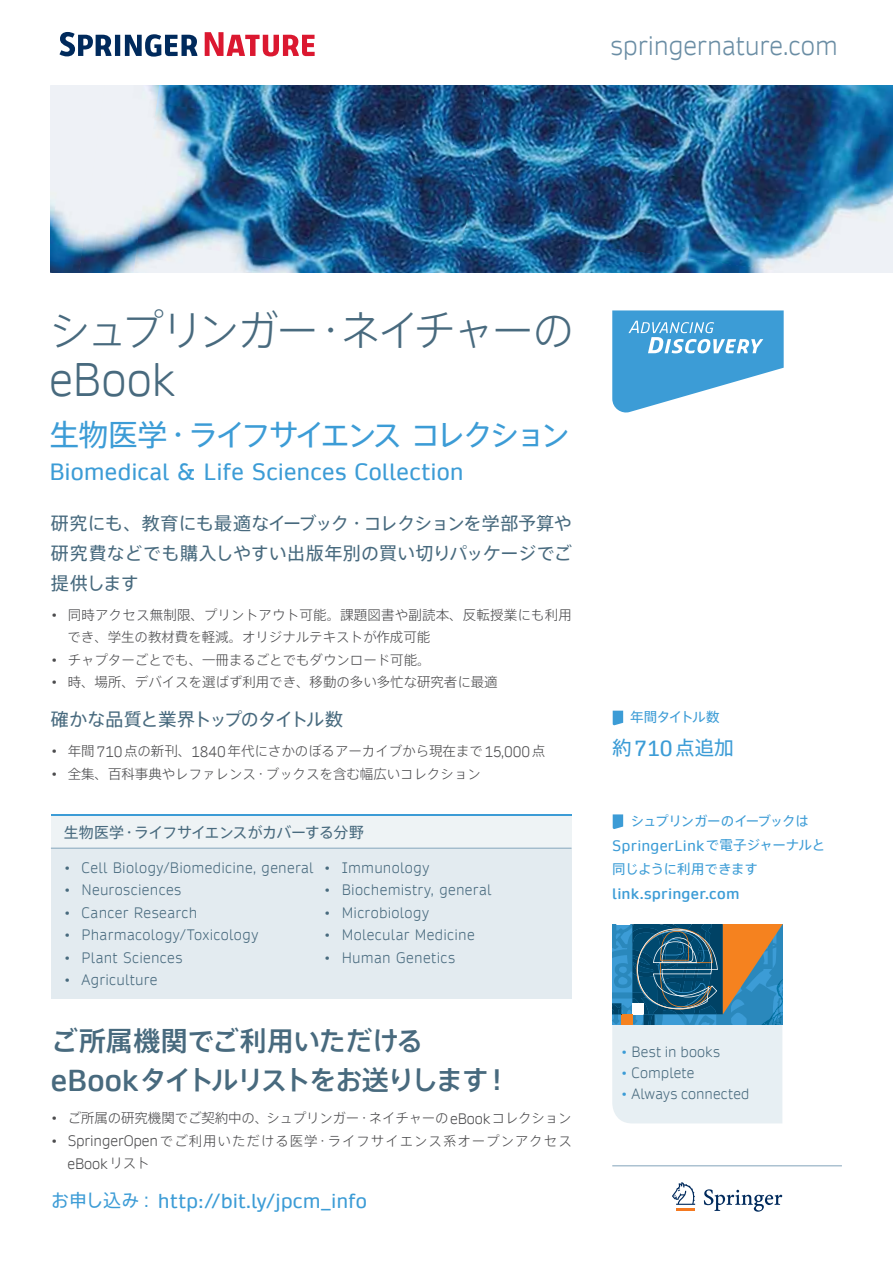
<style>
.page{position:relative;width:893px;height:1263px;background:#fff}
.page>*{position:absolute;margin:0;border:0;box-sizing:border-box;transform-origin:0 0}
.t1{font:300 45px "Daytona Pro";letter-spacing:-.005em;color:#486a7e}
.t2{font:42px "Axis Basic Pro N L 90 msp RKSJ H";letter-spacing:-.08em;color:#486a7e}
.t3{font:30px "Axis Basic Pro N R 90 msp RKSJ H";letter-spacing:-.115em;color:#3c9cd6}
.t4{font:27px/39px "Axis Basic Pro N M 90 msp RKSJ H";letter-spacing:-.045em;color:#486a7e}
.t5{font:300 25.5px "Daytona Pro";letter-spacing:-.005em;color:#6a8da4}
.t6{font:22.5px "Daytona Pro";letter-spacing:.01em;color:#3c9cd6}
.t7{font:19.5px "Axis Basic Pro N R 90 msp RKSJ H";color:#3c9cd6}
.t8{font:19.2px "Daytona Pro";letter-spacing:.01em;color:#3c9cd6}
.t9{font:18px/30px "Axis Basic Pro N R 90 msp RKSJ H";letter-spacing:-.01em;color:#486a7e;text-align:justify}
.t10{font:18px "Axis Basic Pro N R 90 msp RKSJ H";letter-spacing:-.04em;color:#486a7e}
.t11{font:15px "Axis Basic Pro N R 90 msp RKSJ H";letter-spacing:-.035em;color:#486a7e}
.t12{font:300 14.4px "Daytona Pro";letter-spacing:.02em;color:#486a7e}
.t13{font:14.4px "Daytona Pro";letter-spacing:.015em;color:#3c9cd6}
.t14{font:600 14.4px "Daytona Pro";letter-spacing:.02em;color:#3c9cd6}
.t15{font:300 14.4px "Daytona Pro";letter-spacing:-.005em;color:#4c4c4e}
.t16{font:300 14.25px "Daytona Pro";letter-spacing:.015em;color:#486a7e}
.t17{font:13.5px/22.5px "Axis Basic Pro N L 90 msp RKSJ H";letter-spacing:-.005em;color:#4c4c4e}
.t18{font:13.5px "Axis Basic Pro N L 90 msp RKSJ H";letter-spacing:.07em;color:#4c4c4e}
.t19{font:13.5px "Axis Basic Pro N R 90 msp RKSJ H";letter-spacing:-.065em;color:#3c9cd6}
.t20{font:13.5px "Axis Basic Pro N R 90 msp RKSJ H";letter-spacing:-.04em;color:#3c9cd6}
.s1{font-family:"Daytona Pro";font-weight:300;font-size:14.4px}
.s2{font-family:"Daytona Pro";font-weight:600;font-size:28.95px}
.s3{font-family:"Axis Basic Pro N L 90 msp RKSJ H";font-weight:400;font-size:13.5px}
.s4{font-family:"Axis Basic Pro N R 90 msp RKSJ H";font-size:18px}
.s5{font-family:"Daytona Pro";font-size:20.85px}
.s6{font-family:"Axis Basic Pro N R 90 msp RKSJ H";font-size:13.5px}
.s7{color:#3c9cd6}
</style>
<div class="page">
<img style="left:486px;top:85px;width:407px;height:187px">
<img style="left:159px;top:85px;width:327px;height:187px">
<img style="left:106px;top:85px;width:53px;height:187px">
<img style="left:51px;top:85px;width:55px;height:187px">
<img style="left:458px;top:228px;width:331px;height:44px">
<svg style="left:59px;top:32px;width:138px;height:25px"></svg>
<svg style="left:205px;top:32px;width:110px;height:24px"></svg>
<svg style="left:612px;top:310px;width:172px;height:103px"></svg>
<svg style="left:704px;top:1189px;width:78px;height:23px"></svg>
<hr style="left:676px;top:1208px;width:19px;height:3px;background:#f47920">
<svg style="left:672px;top:1182px;width:23px;height:23px"></svg>
<hr style="left:612px;top:1165px;width:230px;height:1px;background:#90aec2">
<div style="left:51px;top:814px;width:520px;height:34px;background:#eef3f5"></div>
<div style="left:51px;top:848px;width:520px;height:150px;background:#e3ebf0"></div>
<hr style="left:51px;top:814px;width:520px;height:2px;background:#3c9cd6">
<hr style="left:51px;top:848px;width:520px;height:1px;background:#90aec2">
<svg style="left:613px;top:711px;width:10px;height:14px"></svg>
<svg style="left:612px;top:925px;width:171px;height:198px;background:#97b0bb"></svg>
<svg style="left:613px;top:814px;width:10px;height:15px"></svg>
<h3 class="t5" style="left:610px;top:29px;width:229px">springernature.com</h3>
<h2 class="t2" style="left:49px;top:315px;width:527px">シュプリンガー・ネイチャーの</h2>
<h1 class="t1" style="left:49px;top:349px;width:127px">eBook</h1>
<h3 class="t3" style="left:49px;top:424px;width:522px">生物医学・ライフサイエンスコレクション</h3>
<h3 class="t6" style="left:49px;top:457px;width:416px">Biomedical &amp; Life Sciences Collection</h3>
<h3 class="t9" style="left:51px;top:510px;width:522px">研究にも、教育にも最適なイーブック・コレクションを学部予算や研究費などでも購入しやすい出版年別の買い切りパッケージでご提供します</h3>
<p class="t17" style="left:67px;top:605px;width:506px;text-indent:-17px"><span class="s1">•</span> 同時アクセス無制限、プリントアウト可能。課題図書や副読本、反転授業にも利用でき、学生の教材費を軽減。オリジナルテキストが作成可能</p>
<p class="t17" style="left:51px;top:650px;width:381px"><span class="s1">•</span> チャプターごとでも、一冊まるごとでもダウンロード可能。</p>
<p class="t17" style="left:51px;top:673px;width:448px"><span class="s1">•</span> 時、場所、デバイスを選ばず利用でき、移動の多い多忙な研究者に最適</p>
<h3 class="t10" style="left:51px;top:713px;width:294px">確かな品質と業界トップのタイトル数</h3>
<p class="t17" style="left:51px;top:742px;width:496px"><span class="s1">•</span> 年間<span class="s1">710</span>点の新刊、<span class="s1">1840</span>年代にさかのぼるアーカイブから現在まで<span class="s1">15,000</span>点</p>
<p class="t17" style="left:51px;top:764px;width:431px"><span class="s1">•</span> 全集、百科事典やレファレンス・ブックスを含む幅広いコレクション</p>
<p class="t11" style="left:64px;top:826px;width:302px">生物医学・ライフサイエンスがカバーする分野</p>
<p class="t12" style="left:64px;top:858px;width:251px">• Cell Biology/Biomedicine, general</p>
<p class="t12" style="left:64px;top:880px;width:119px">• Neurosciences</p>
<p class="t12" style="left:64px;top:903px;width:135px">• Cancer Research</p>
<p class="t12" style="left:64px;top:925px;width:196px">• Pharmacology/Toxicology</p>
<p class="t12" style="left:64px;top:948px;width:120px">• Plant Sciences</p>
<p class="t12" style="left:64px;top:970px;width:95px">• Agriculture</p>
<p class="t12" style="left:324px;top:858px;width:107px">• Immunology</p>
<p class="t12" style="left:324px;top:880px;width:169px">• Biochemistry, general</p>
<p class="t12" style="left:324px;top:903px;width:107px">• Microbiology</p>
<p class="t12" style="left:324px;top:925px;width:152px">• Molecular Medicine</p>
<p class="t12" style="left:324px;top:948px;width:133px">• Human Genetics</p>
<h3 class="t4" style="left:51px;top:1025px;width:461px">ご所属機関でご利用いただける<span class="s2">eBook</span>タイトルリストをお送りします！</h3>
<p class="t17" style="left:51px;top:1109px;width:522px"><span class="s1">•</span> ご所属の研究機関でご契約中の、シュプリンガー・ネイチャーの<span class="s1">eBook</span>コレクション</p>
<p class="t18" style="left:51px;top:1136px;width:522px"><span class="s1">• SpringerOpen</span>でご利用いただける医学・ライフサイエンス系オープンアクセス</p>
<p class="t15" style="left:67px;top:1154px;width:84px">eBook<span class="s3">リスト</span></p>
<h3 class="t8" style="left:51px;top:1188px;width:318px"><span class="s4">お申し込み：</span> http://bit.ly/jpcm_info</h3>
<p class="t19" style="left:630px;top:712px;width:104px">年間タイトル数　</p>
<h3 class="t7" style="left:612px;top:741px;width:123px">約<span class="s5">710</span>点追加</h3>
<p class="t19" style="left:631px;top:816px;width:180px">シュプリンガーのイーブックは</p>
<p class="t13" style="left:612px;top:836px;width:214px">SpringerLink<span class="s6">で電子ジャーナルと</span></p>
<p class="t20" style="left:612px;top:864px;width:147px">同じように利用できます</p>
<p class="t14" style="left:612px;top:884px;width:129px">link.springer.com</p>
<p class="t16" style="left:621px;top:1042px;width:101px"><span class="s7">•</span> Best in books</p>
<p class="t16" style="left:621px;top:1063px;width:75px"><span class="s7">•</span> Complete</p>
<p class="t16" style="left:621px;top:1084px;width:130px"><span class="s7">•</span> Always connected</p>
</div>
